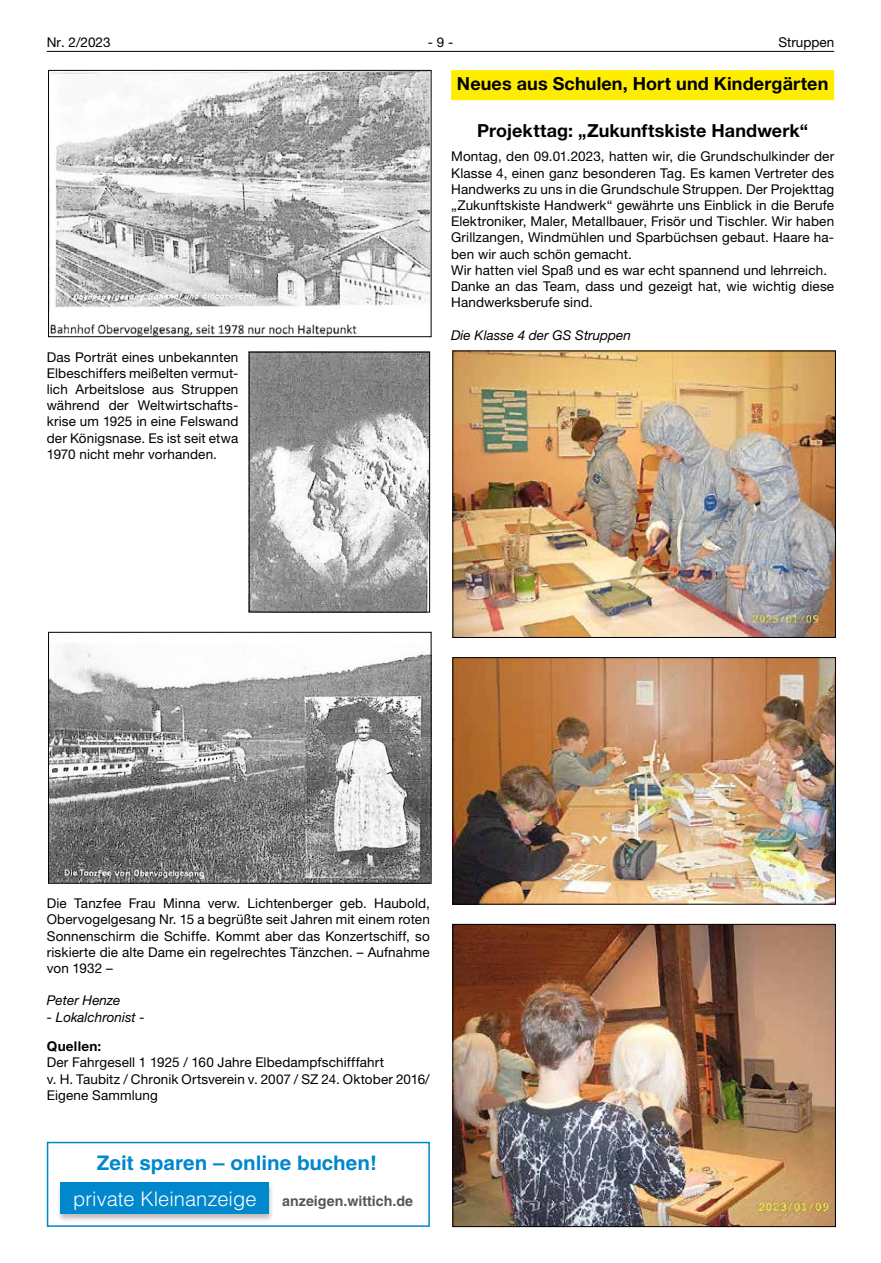
<style>
.page{position:relative;width:881px;height:1263px;background:#fff}
.page>*{position:absolute;margin:0;border:0;box-sizing:border-box;transform-origin:0 0}
.t1{font:700 20.1px "Helvetica LT";color:#0087cc}
.t2{font:300 20.1px "Helvetica LT";color:#fff}
.t3{font:700 18px "Helvetica Neue LT";letter-spacing:.005em;color:#000}
.t4{font:700 14.25px "Helvetica LT";color:#575756}
.t5{font:13.5px/16.2px "Helvetica Neue LT";letter-spacing:.01em;color:#000}
.t6{font:italic 13.5px "Helvetica Neue LT";color:#000}
.t7{font:700 13.5px "Helvetica Neue LT";letter-spacing:.02em;color:#000}
</style>
<div class="page">
<hr style="left:47px;top:51px;width:786px;height:1px;background:#000">
<div style="left:451px;top:70px;width:382px;height:30px;background:#ffed00"></div>
<img style="left:454px;top:353px;width:379px;height:283px">
<div style="left:452px;top:351px;width:383px;height:287px;border:1px solid #000"></div>
<img style="left:454px;top:659px;width:379px;height:243px">
<div style="left:452px;top:657px;width:383px;height:247px;border:1px solid #000"></div>
<img style="left:454px;top:926px;width:379px;height:299px">
<div style="left:452px;top:924px;width:383px;height:303px;border:1px solid #000"></div>
<img style="left:50px;top:72px;width:379px;height:263px">
<div style="left:48px;top:70px;width:383px;height:267px;border:1px solid #000"></div>
<img style="left:50px;top:644px;width:379px;height:237px">
<div style="left:48px;top:632px;width:383px;height:251px;border:1px solid #000"></div>
<img style="left:251px;top:354px;width:176px;height:256px">
<div style="left:249px;top:352px;width:180px;height:260px;border:1px solid #000"></div>
<div style="left:47px;top:1142px;width:382px;height:85px;border:2px solid #0087cc"></div>
<div style="left:56px;top:1182px;width:218px;height:40px;background:#000;opacity:.26"></div>
<div style="left:61px;top:1182px;width:208px;height:31px;background:#0087cc"></div>
<p class="t5" style="left:47px;top:34px;width:65px">Nr. 2/2023</p>
<p class="t5" style="left:427px;top:34px;width:27px">- 9 -</p>
<p class="t5" style="left:778px;top:34px;width:57px">Struppen</p>
<h2 class="t3" style="left:456px;top:72px;width:373px">Neues aus Schulen, Hort und Kindergärten</h2>
<h2 class="t3" style="left:477px;top:119px;width:332px">Projekttag: „Zukunftskiste Handwerk“</h2>
<p class="t5" style="left:451px;top:148px;width:384px">Montag, den 09.01.2023, hatten wir, die Grundschulkinder der Klasse 4, einen ganz besonderen Tag. Es kamen Vertreter des Handwerks zu uns in die Grundschule Struppen. Der Projekttag „Zukunftskiste Handwerk“ gewährte uns Einblick in die Berufe Elektroniker, Maler, Metallbauer, Frisör und Tischler. Wir haben Grillzangen, Windmühlen und Sparbüchsen gebaut. Haare ha&shy;ben wir auch schön gemacht.<br>Wir hatten viel Spaß und es war echt spannend und lehrreich.<br>Danke an das Team, dass und gezeigt hat, wie wichtig diese Handwerksberufe sind.</p>
<p class="t6" style="left:451px;top:327px;width:181px">Die Klasse 4 der GS Struppen</p>
<p class="t5" style="left:47px;top:349px;width:193px;text-align:justify">Das Porträt eines unbekannten Elbeschiffers meißelten vermut&shy;lich Arbeitslose aus Struppen während der Weltwirtschafts&shy;krise um 1925 in eine Felswand der Königsnase. Es ist seit etwa 1970 nicht mehr vorhanden.</p>
<p class="t5" style="left:47px;top:895px;width:384px;text-align:justify">Die Tanzfee Frau Minna verw. Lichtenberger geb. Haubold, Obervogelgesang Nr. 15 a begrüßte seit Jahren mit einem roten Sonnenschirm die Schiffe. Kommt aber das Konzertschiff, so riskierte die alte Dame ein regelrechtes Tänzchen. – Aufnahme von 1932 –</p>
<p class="t6" style="left:47px;top:992px;width:75px">Peter Henze</p>
<p class="t6" style="left:47px;top:1009px;width:100px">- Lokalchronist -</p>
<p class="t7" style="left:47px;top:1038px;width:56px">Quellen:</p>
<p class="t5" style="left:47px;top:1054px;width:384px">Der Fahrgesell 1 1925 / 160 Jahre Elbedampfschifffahrt<br>v. H. Taubitz / Chronik Ortsverein v. 2007 / SZ 24. Oktober 2016/<br>Eigene Sammlung</p>
<h1 class="t1" style="left:97px;top:1151px;width:281px">Zeit sparen – online buchen!</h1>
<p class="t4" style="left:282px;top:1192px;width:132px">anzeigen.wittich.de</p>
<h1 class="t2" style="left:73px;top:1186px;width:185px">private Kleinanzeige</h1>
</div>
